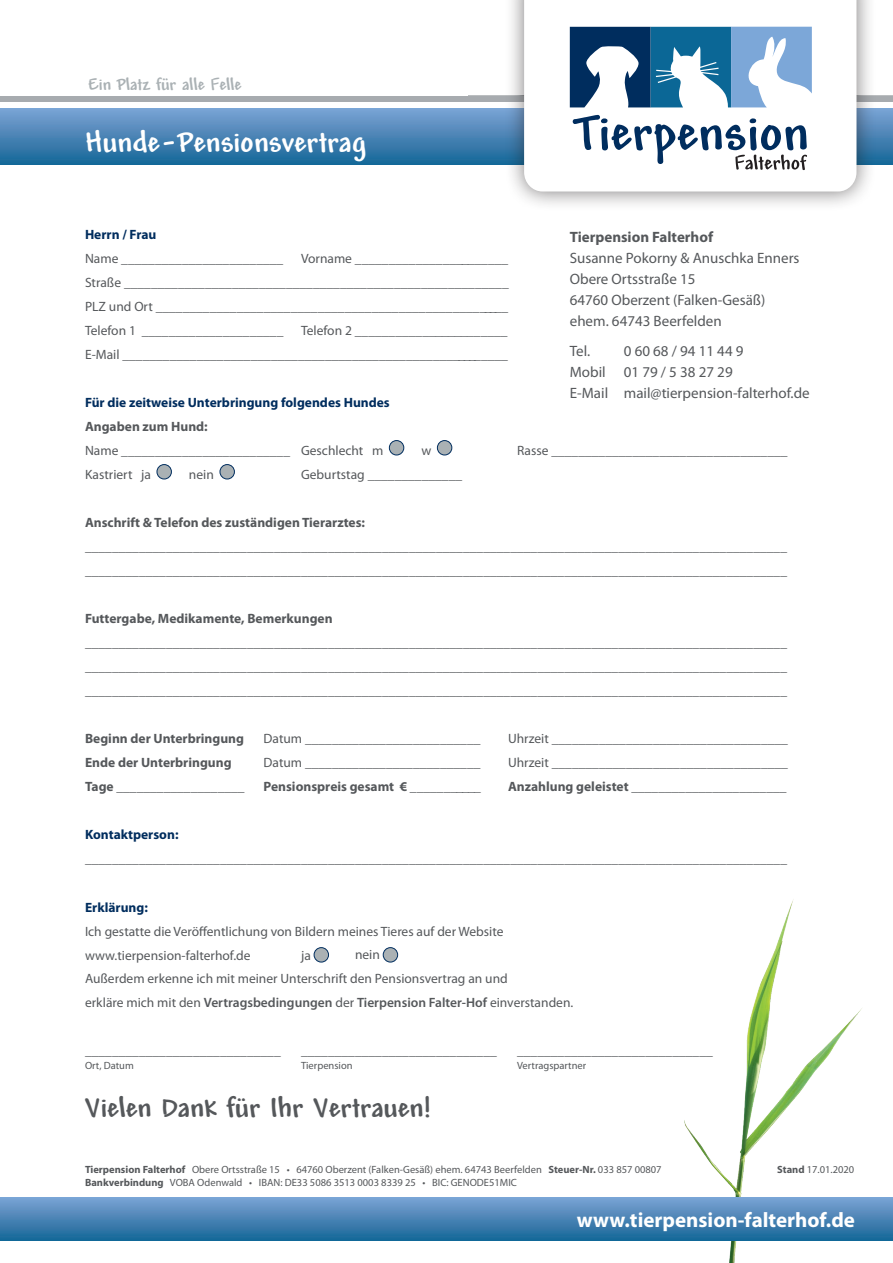
<style>
.page{position:relative;width:893px;height:1263px;background:#fff}
.page>*{position:absolute;margin:0;border:0;box-sizing:border-box;transform-origin:0 0}
.t1{font:700 31.5px "Andy";color:#fff}
.t2{font:700 30px "Andy";color:#55585b}
.t3{font:700 21px "Myriad Pro";color:#fff}
.t4{font:700 18px "Andy";color:#aab1b4}
.t5{font:15px/21px "Myriad Pro";color:#55585b}
.t6{font:700 15px "Myriad Pro";color:#55585b}
.t7{font:13.5px/24px "Myriad Pro";color:#55585b}
.t8{font:700 13.5px "Myriad Pro";color:#55585b}
.t9{font:700 13.5px "Myriad Pro";color:#002d5e}
.t10{font:10.5px/12.6px "Myriad Pro";color:#55585b}
.s1{font-weight:600}
.s2{font-weight:700}
</style>
<div class="page">
<img style="left:683px;top:899px;width:210px;height:364px">
<div style="left:0;top:1197px;width:893px;height:43px;background:linear-gradient(to bottom,#7ea3d4,#176797)"></div>
<div style="left:0;top:108px;width:893px;height:57px;background:linear-gradient(to bottom,#7da3d4,#156697)"></div>
<div style="left:0;top:96px;width:893px;height:5px;background:#a7abaf"></div>
<div style="left:504px;top:0;width:372px;height:211px;background:#231f20;opacity:.59"></div>
<svg style="left:524px;top:0;width:332px;height:191px"></svg>
<svg style="left:570px;top:27px;width:242px;height:80px"></svg>
<svg style="left:573px;top:115px;width:234px;height:55px"></svg>
<div style="left:389px;top:441px;width:15px;height:14px;background:#aab1b4;border-radius:50%"></div>
<div style="left:389px;top:440px;width:15px;height:15px;border:1px solid #002d5e;border-radius:50%"></div>
<div style="left:437px;top:441px;width:15px;height:14px;background:#aab1b4;border-radius:50%"></div>
<div style="left:437px;top:440px;width:15px;height:15px;border:1px solid #002d5e;border-radius:50%"></div>
<div style="left:157px;top:465px;width:14px;height:14px;background:#aab1b4;border-radius:50%"></div>
<div style="left:157px;top:464px;width:15px;height:15px;border:1px solid #002d5e;border-radius:50%"></div>
<div style="left:220px;top:465px;width:14px;height:14px;background:#aab1b4;border-radius:50%"></div>
<div style="left:220px;top:464px;width:15px;height:15px;border:1px solid #002d5e;border-radius:50%"></div>
<div style="left:314px;top:948px;width:15px;height:14px;background:#aab1b4;border-radius:50%"></div>
<div style="left:314px;top:947px;width:15px;height:15px;border:1px solid #002d5e;border-radius:50%"></div>
<div style="left:383px;top:948px;width:15px;height:14px;background:#aab1b4;border-radius:50%"></div>
<div style="left:383px;top:947px;width:15px;height:15px;border:1px solid #002d5e;border-radius:50%"></div>
<h3 class="t4" style="left:88px;top:74px;width:155px">Ein Platz fur alle Felle</h3>
<h3 class="t4" style="left:162px;top:65px;width:8px">..</h3>
<h1 class="t1" style="left:85px;top:125px;width:282px">Hunde-Pensionsvertrag</h1>
<p class="t9" style="left:85px;top:226px;width:73px">Herrn / Frau</p>
<p class="t7" style="left:85px;top:247px;width:200px">Name ________________________</p>
<p class="t6" style="left:570px;top:227px;width:145px">Tierpension Falterhof</p>
<p class="t5" style="left:570px;top:247px;width:231px">Susanne Pokorny &amp; Anuschka Enners<br>Obere Ortsstraße 15<br>64760 Oberzent (Falken-Gesäß) ehem. 64743 Beerfelden</p>
<p class="t5" style="left:570px;top:340px;width:22px">Tel.</p>
<p class="t7" style="left:85px;top:247px;width:425px;text-align:justify;text-indent:216px">Vorname _______________________ Straße _________________________________________________________ PLZ und Ort _____________________________________________________ Telefon 1 _____________________</p>
<p class="t7" style="left:85px;top:319px;width:424px;text-align:right">Telefon 2 _______________________<br>E-Mail __________________________________________________________</p>
<p class="t9" style="left:85px;top:394px;width:306px">Für die zeitweise Unterbringung folgendes Hundes</p>
<p class="t8" style="left:85px;top:418px;width:124px">Angaben zum Hund:</p>
<p class="t7" style="left:85px;top:439px;width:300px">Name _________________________ Geschlecht m</p>
<p class="t7" style="left:421px;top:439px;width:11px">w</p>
<p class="t7" style="left:517px;top:439px;width:272px">Rasse ___________________________________</p>
<p class="t7" style="left:85px;top:463px;width:67px">Kastriert ja</p>
<p class="t7" style="left:189px;top:463px;width:26px">nein</p>
<p class="t7" style="left:301px;top:463px;width:163px">Geburtstag ______________</p>
<p class="t8" style="left:85px;top:514px;width:282px">Anschrift &amp; Telefon des zuständigen Tierarztes:</p>
<p class="t7" style="left:85px;top:535px;width:703px">________________________________________________________________________________________________________ ________________________________________________________________________________________________________</p>
<p class="t8" style="left:85px;top:610px;width:249px">Futtergabe, Medikamente, Bemerkungen</p>
<p class="t7" style="left:85px;top:631px;width:703px;text-align:justify">________________________________________________________________________________________________________ ________________________________________________________________________________________________________ ________________________________________________________________________________________________________</p>
<p class="t8" style="left:85px;top:730px;width:161px">Beginn der Unterbringung</p>
<p class="t7" style="left:264px;top:727px;width:218px">Datum __________________________</p>
<p class="t7" style="left:508px;top:727px;width:281px">Uhrzeit ___________________________________</p>
<p class="t8" style="left:85px;top:754px;width:148px">Ende der Unterbringung</p>
<p class="t7" style="left:264px;top:751px;width:218px">Datum __________________________</p>
<p class="t7" style="left:508px;top:751px;width:281px">Uhrzeit ___________________________________</p>
<p class="t8" style="left:85px;top:778px;width:161px">Tage ___________________</p>
<p class="t8" style="left:264px;top:778px;width:219px">Pensionspreis gesamt € ___________</p>
<p class="t8" style="left:508px;top:778px;width:280px">Anzahlung geleistet _______________________</p>
<p class="t9" style="left:85px;top:826px;width:95px">Kontaktperson:</p>
<p class="t7" style="left:85px;top:847px;width:704px">________________________________________________________________________________________________________</p>
<p class="t9" style="left:85px;top:898px;width:64px">Erklärung:</p>
<p class="t7" style="left:85px;top:919px;width:420px">Ich gestatte die Veröffentlichung von Bildern meines Tieres auf der Website www.tierpension-falterhof.de</p>
<p class="t5" style="left:570px;top:340px;width:241px;text-indent:54px">0 60 68 / 94 11 44 9<br>Mobil 01 79 / 5 38 27 29<br>E-Mail mail@tierpension-falterhof.de</p>
<p class="t7" style="left:85px;top:943px;width:490px;text-indent:270px">nein<br>Außerdem erkenne ich mit meiner Unterschrift den Pensionsvertrag an und<br>erkläre mich mit den <span class="s1">Vertragsbedingungen</span> der <span class="s1">Tierpension Falter-Hof</span> einverstanden.</p>
<p class="t7" style="left:301px;top:943px;width:11px">ja</p>
<p class="t7" style="left:85px;top:1039px;width:197px">_____________________________</p>
<p class="t7" style="left:301px;top:1039px;width:197px">_____________________________</p>
<p class="t7" style="left:517px;top:1039px;width:197px">_____________________________</p>
<p class="t10" style="left:85px;top:1059px;width:50px">Ort, Datum</p>
<p class="t10" style="left:301px;top:1059px;width:53px">Tierpension</p>
<p class="t10" style="left:517px;top:1059px;width:71px">Vertragspartner</p>
<h2 class="t2" style="left:85px;top:1091px;width:347px">Vielen Dank für Ihr Vertrauen!</h2>
<p class="t10" style="left:85px;top:1163px;width:578px"><span class="s2">Tierpension Falterhof</span> Obere Ortsstraße 15 • 64760 Oberzent (Falken-Gesäß) ehem. 64743 Beerfelden <span class="s2">Steuer-Nr.</span> 033 857 00807<br><span class="s2">Bankverbindung</span> VOBA Odenwald • IBAN: DE33 5086 3513 0003 8339 25 • BIC: GENODE51MIC</p>
<p class="t10" style="left:777px;top:1163px;width:78px"><span class="s2">Stand</span> 17.01.2020</p>
<h3 class="t3" style="left:577px;top:1206px;width:280px">www.tierpension-falterhof.de</h3>
</div>
